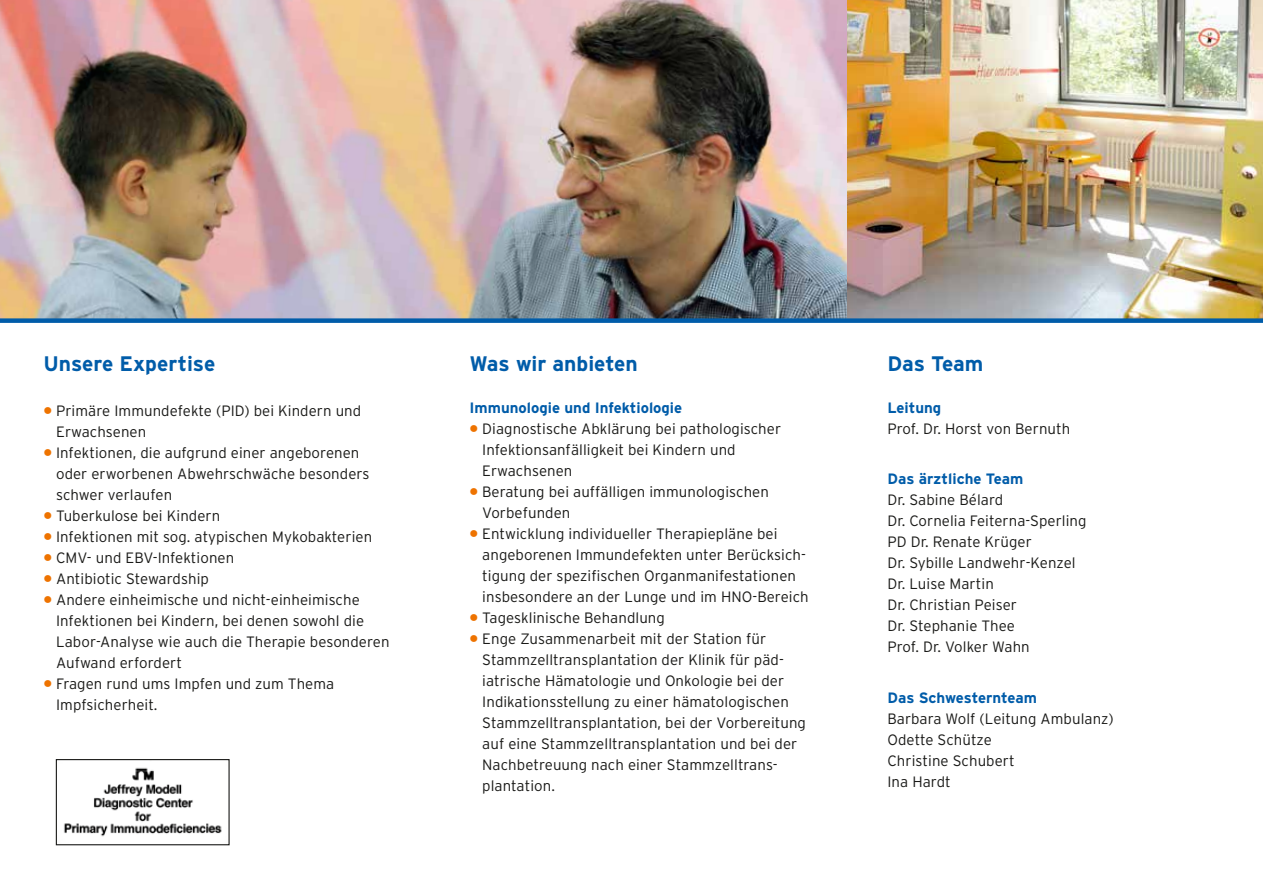
<style>
.page{position:relative;width:1263px;height:893px;background:#fff}
.page>*{position:absolute;margin:0;border:0;box-sizing:border-box;transform-origin:0 0}
.t1{font:700 21px "Interstate";color:#005ca9}
.t2{font:300 15px/21px "Interstate";letter-spacing:.005em;color:#1a1a18}
.t3{font:700 15px "Interstate";color:#005ca9}
.s1{font-weight:900;color:#ee7300}
</style>
<div class="page">
<img style="left:847px;top:0;width:416px;height:318px">
<img style="left:0;top:0;width:847px;height:318px">
<div style="left:0;top:318px;width:1263px;height:5px;background:#005ca9"></div>
<img style="left:64px;top:767px;width:158px;height:70px">
<div style="left:56px;top:759px;width:174px;height:86px;border:1px solid #1a1a18"></div>
<h1 class="t1" style="left:43px;top:352px;width:173px">Unsere Expertise</h1>
<p class="t2" style="left:56px;top:400px;width:307px;text-indent:-13px"><span class="s1">•</span> Primäre Immundefekte (PID) bei Kindern und<br>Erwachsenen</p>
<p class="t2" style="left:56px;top:442px;width:315px;text-indent:-13px"><span class="s1">•</span> Infektionen, die aufgrund einer angeborenen oder erworbenen Abwehrschwäche besonders schwer verlaufen</p>
<p class="t2" style="left:43px;top:505px;width:178px"><span class="s1">•</span> Tuberkulose bei Kindern</p>
<p class="t2" style="left:43px;top:526px;width:330px"><span class="s1">•</span> Infektionen mit sog. atypischen Mykobakterien</p>
<p class="t2" style="left:43px;top:547px;width:192px"><span class="s1">•</span> CMV- und EBV-Infektionen</p>
<p class="t2" style="left:43px;top:568px;width:167px"><span class="s1">•</span> Antibiotic Stewardship</p>
<p class="t2" style="left:56px;top:589px;width:335px;text-indent:-13px"><span class="s1">•</span> Andere einheimische und nicht-einheimische Infektionen bei Kindern, bei denen sowohl die Labor-Analyse wie auch die Therapie besonderen Aufwand erfordert</p>
<p class="t2" style="left:56px;top:673px;width:280px;text-indent:-13px"><span class="s1">•</span> Fragen rund ums Impfen und zum Thema<br>Impfsicherheit.</p>
<h1 class="t1" style="left:469px;top:352px;width:170px">Was wir anbieten</h1>
<p class="t3" style="left:469px;top:399px;width:214px">Immunologie und Infektiologie</p>
<p class="t2" style="left:482px;top:418px;width:300px;text-indent:-13px"><span class="s1">•</span> Diagnostische Abklärung bei pathologischer<br>Infektionsanfälligkeit bei Kindern und<br>Erwachsenen</p>
<p class="t2" style="left:482px;top:481px;width:288px;text-indent:-13px"><span class="s1">•</span> Beratung bei auffälligen immunologischen<br>Vorbefunden</p>
<p class="t2" style="left:482px;top:523px;width:328px;text-indent:-13px"><span class="s1">•</span> Entwicklung individueller Therapiepläne bei angeborenen Immundefekten unter Berücksich&shy;tigung der spezifischen Organmanifestationen insbesondere an der Lunge und im HNO-Bereich</p>
<p class="t2" style="left:469px;top:607px;width:197px"><span class="s1">•</span> Tagesklinische Behandlung</p>
<p class="t2" style="left:482px;top:628px;width:325px;text-indent:-13px"><span class="s1">•</span> Enge Zusammenarbeit mit der Station für Stammzelltransplantation der Klinik für päd&shy;iatrische Hämatologie und Onkologie bei der Indikationsstellung zu einer hämatologischen Stammzelltransplantation, bei der Vorbereitung auf eine Stammzelltransplantation und bei der Nachbetreuung nach einer Stammzelltrans&shy;plantation.</p>
<h1 class="t1" style="left:887px;top:352px;width:97px">Das Team</h1>
<p class="t3" style="left:887px;top:399px;width:55px">Leitung</p>
<p class="t2" style="left:887px;top:418px;width:184px">Prof. Dr. Horst von Bernuth</p>
<p class="t3" style="left:887px;top:471px;width:137px">Das ärztliche Team</p>
<p class="t2" style="left:887px;top:490px;width:201px">Dr. Sabine Bélard<br>Dr. Cornelia Feiterna-Sperling<br>PD Dr. Renate Krüger<br>Dr. Sybille Landwehr-Kenzel<br>Dr. Luise Martin<br>Dr. Christian Peiser<br>Dr. Stephanie Thee<br>Prof. Dr. Volker Wahn</p>
<p class="t3" style="left:887px;top:689px;width:151px">Das Schwesternteam</p>
<p class="t2" style="left:887px;top:708px;width:228px">Barbara Wolf (Leitung Ambulanz)<br>Odette Schütze<br>Christine Schubert<br>Ina Hardt</p>
</div>
